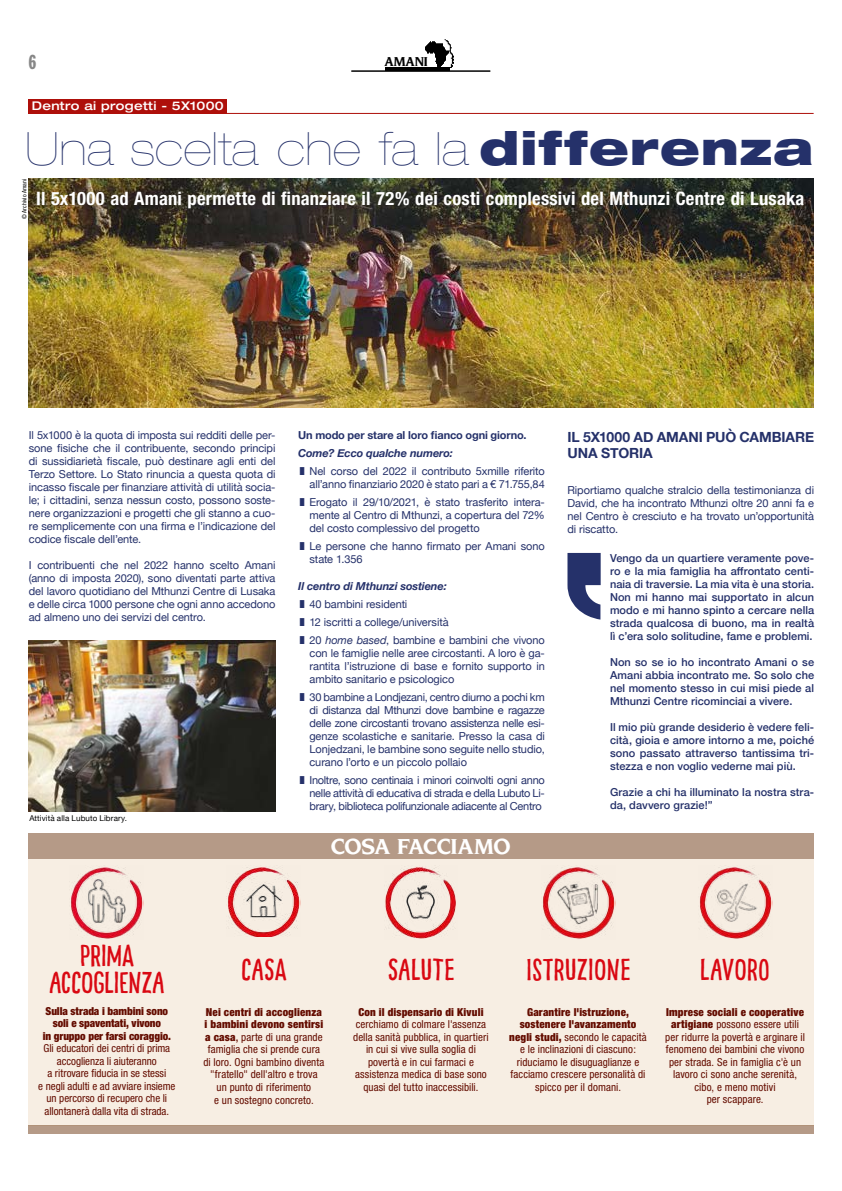
<style>
.page{position:relative;width:842px;height:1191px;background:#fff}
.page>*{position:absolute;margin:0;border:0;box-sizing:border-box;transform-origin:0 0}
.t1{font:900 expanded 46px "Helvetica Neue";letter-spacing:.005em;color:#25316a}
.t2{font:30px/27px "Pinto NO 01";color:#d90812;text-align:center}
.t3{font:extra-condensed 20px "Franklin Gothic BT";color:#878787}
.t4{font:700 19px "Novarese";letter-spacing:-.04em;color:#fff}
.t5{font:700 condensed 18.5px "Helvetica Neue";letter-spacing:.015em;color:#fff}
.t6{font:700 14px/16px "Helvetica Neue";letter-spacing:-.01em;color:#25316a}
.t7{font:italic 700 14px "Novarese";color:#000}
.t8{font:500 expanded 12px "Helvetica Neue";letter-spacing:.025em;color:#fff}
.t9{font:11px/13px "Helvetica Neue";letter-spacing:-.01em;color:#25316a;text-align:justify}
.t10{font:condensed 11px/12.5px "Helvetica Neue";letter-spacing:.005em;color:#640c00;text-align:center}
.t11{font:500 11px/13px "Helvetica Neue";letter-spacing:.005em;color:#25316a;text-align:justify}
.t12{font:900 condensed 11px/12.5px "Helvetica Neue";letter-spacing:-.005em;color:#640c00;text-align:center}
.t13{font:700 11px "Helvetica Neue";letter-spacing:-.01em;color:#25316a}
.t14{font:900 condensed 11px "Helvetica Neue";letter-spacing:.015em;color:#640c00}
.t15{font:8px "Helvetica Neue";letter-spacing:.015em;color:#000}
.t16{font:condensed 6px "Helvetica Neue";letter-spacing:.015em;color:#000}
.s1{font-style:inherit}
.s2{font-weight:700;font-style:italic}
.s3{font-weight:700}
.s4{font-style:italic}
.s5{font-weight:900}
.s6{font-weight:500}
</style>
<div class="page">
<hr style="left:351px;top:71px;width:139px;height:1px;background:#000">
<hr style="left:385px;top:67px;width:65px;height:4px;background:#000">
<img style="left:450px;top:44px;width:4px;height:24px">
<img style="left:425px;top:39px;width:25px;height:28px">
<div style="left:28px;top:99px;width:199px;height:15px;background:#ae0f0a"></div>
<hr style="left:29px;top:113px;width:785px;height:1px;background:#ae0f0a">
<div style="left:28px;top:859px;width:786px;height:266px;background:#f7eee3"></div>
<div style="left:28px;top:833px;width:786px;height:26px;background:#b59a87"></div>
<img style="left:71px;top:867px;width:73px;height:72px">
<img style="left:227px;top:867px;width:74px;height:69px">
<img style="left:385px;top:866px;width:71px;height:73px">
<img style="left:543px;top:867px;width:72px;height:72px">
<img style="left:699px;top:867px;width:73px;height:72px">
<svg style="left:28px;top:1125px;width:786px;height:8px;background:#b49985"></svg>
<img style="left:28px;top:179px;width:786px;height:228px">
<img style="left:29px;top:641px;width:246px;height:170px">
<svg style="left:567px;top:553px;width:34px;height:66px"></svg>
<h3 class="t3" style="left:28px;top:51px;width:9px">6</h3>
<p class="t7" style="left:385px;top:53px;width:45px">AMANI</p>
<p class="t8" style="left:32px;top:98px;width:193px">Dentro ai progetti - 5X1000</p>
<h1 class="t1" style="left:26px;top:122px;width:790px">Una scelta che fa la <span class="s1">differenza</span></h1>
<p class="t16" style="left:21px;top:219px;width:42px;rotate:-90deg">© Archivio Amani</p>
<h3 class="t5" style="left:36px;top:187px;width:770px">Il 5x1000 ad Amani permette di finanziare il 72% dei costi complessivi del Mthunzi Centre di Lusaka</h3>
<p class="t9" style="left:29px;top:429px;width:248px">Il 5x1000 è la quota di imposta sui redditi delle per&shy;sone fisiche che il contribuente, secondo principi di sussidiarietà fiscale, può destinare agli enti del Terzo Settore. Lo Stato rinuncia a questa quota di incasso fiscale per finanziare attività di utilità socia&shy;le; i cittadini, senza nessun costo, possono soste&shy;nere organizzazioni e progetti che gli stanno a cuo&shy;re semplicemente con una firma e l’indicazione del codice fiscale dell’ente.</p>
<p class="t9" style="left:29px;top:559px;width:248px">I contribuenti che nel 2022 hanno scelto Amani (anno di imposta 2020), sono diventati parte attiva del lavoro quotidiano del Mthunzi Centre di Lusaka e delle circa 1000 persone che ogni anno accedono ad almeno uno dei servizi del centro.</p>
<p class="t15" style="left:29px;top:812px;width:99px">Attività alla Lubuto Library.</p>
<p class="t13" style="left:298px;top:426px;width:230px">Un modo per stare al loro fianco ogni giorno.</p>
<p class="t9" style="left:298px;top:445px;width:248px;line-height:18px"><span class="s2">Come? Ecco qualche numero:<br></span><span class="s3">I</span> Nel corso del 2022 il contributo 5xmille riferito</p>
<p class="t9" style="left:298px;top:475px;width:248px;line-height:18px;text-align:right">all’anno finanziario 2020 è stato pari a € 71.755,84<br><span class="s3">I</span> Erogato il 29/10/2021, è stato trasferito intera-</p>
<p class="t9" style="left:309px;top:509px;width:237px">mente al Centro di Mthunzi, a copertura del 72% del costo complessivo del progetto</p>
<p class="t9" style="left:309px;top:540px;width:237px;text-indent:-11px"><span class="s3">I</span> Le persone che hanno firmato per Amani sono state 1.356</p>
<p class="t9" style="left:298px;top:577px;width:248px;line-height:18px;text-align:left"><span class="s2">Il centro di Mthunzi sostiene:<br></span><span class="s3">I</span> 40 bambini residenti<br><span class="s3">I</span> 12 iscritti a college/università<br><span class="s3">I</span> 20 <span class="s4">home based</span>, bambine e bambini che vivono</p>
<p class="t9" style="left:309px;top:647px;width:237px">con le famiglie nelle aree circostanti. A loro è ga&shy;rantita l’istruzione di base e fornito supporto in ambito sanitario e psicologico</p>
<p class="t9" style="left:309px;top:691px;width:237px;text-indent:-11px"><span class="s3">I</span> 30 bambine a Londjezani, centro diurno a pochi km di distanza dal Mthunzi dove bambine e ragazze delle zone circostanti trovano assistenza nelle esi&shy;genze scolastiche e sanitarie. Presso la casa di Lonjedzani, le bambine sono seguite nello studio, curano l’orto e un piccolo pollaio</p>
<p class="t9" style="left:309px;top:774px;width:237px;text-indent:-11px"><span class="s3">I</span>Inoltre, sono centinaia i minori coinvolti ogni anno nelle attività di educativa di strada e della Lubuto Li&shy;brary, biblioteca polifunzionale adiacente al Centro</p>
<h3 class="t4" style="left:331px;top:834px;width:181px">COSA FACCIAMO</h3>
<p class="t6" style="left:567px;top:429px;width:248px">IL 5X1000 AD AMANI PUÒ CAMBIARE<br>UNA STORIA</p>
<p class="t9" style="left:567px;top:484px;width:248px">Riportiamo qualche stralcio della testimonianza di David, che ha incontrato Mthunzi oltre 20 anni fa e nel Centro è cresciuto e ha trovato un’opportunità di riscatto.</p>
<p class="t11" style="left:610px;top:550px;width:206px">Vengo da un quartiere veramente pove&shy;ro e la mia famiglia ha affrontato centi&shy;naia di traversie. La mia vita è una storia.<br>Non mi hanno mai supportato in alcun modo e mi hanno spinto a cercare nella strada qualcosa di buono, ma in realtà lì c’era solo solitudine, fame e problemi.</p>
<p class="t11" style="left:610px;top:654px;width:206px">Non so se io ho incontrato Amani o se Amani abbia incontrato me. So solo che nel momento stesso in cui misi piede al Mthunzi Centre ricominciai a vivere.</p>
<p class="t11" style="left:610px;top:719px;width:206px">Il mio più grande desiderio è vedere feli&shy;cità, gioia e amore intorno a me, poiché sono passato attraverso tantissima tri&shy;stezza e non voglio vederne mai più.</p>
<p class="t11" style="left:610px;top:784px;width:206px">Grazie a chi ha illuminato la nostra stra&shy;da, davvero grazie!”</p>
<h2 class="t2" style="left:49px;top:942px;width:116px">PRIMA<br>ACCOGLIENZA</h2>
<p class="t12" style="left:43px;top:1004px;width:130px">Sulla strada i bambini sono soli e spaventati, vivono<br>in gruppo per farsi coraggio.</p>
<p class="t10" style="left:38px;top:1042px;width:139px">Gli educatori dei centri di prima accoglienza li aiuteranno<br>a ritrovare fiducia in se stessi<br>e negli adulti e ad avviare insieme un percorso di recupero che li allontanerà dalla vita di strada.</p>
<h2 class="t2" style="left:241px;top:956px;width:47px">CASA</h2>
<p class="t10" style="left:203px;top:1005px;width:123px"><span class="s5">Nei centri di accoglienza i bambini devono sentirsi a casa</span><span class="s6">,</span> parte di una grande famiglia che si prende cura di loro. Ogni bambino diventa "fratello" dell'altro e trova<br>un punto di riferimento<br>e un sostegno concreto.</p>
<h2 class="t2" style="left:388px;top:956px;width:68px">SALUTE</h2>
<p class="t14" style="left:358px;top:1005px;width:127px">Con il dispensario di Kivuli</p>
<p class="t10" style="left:353px;top:1018px;width:137px">cerchiamo di colmare l'assenza della sanità pubblica, in quartieri in cui si vive sulla soglia di povertà e in cui farmaci e assistenza medica di base sono quasi del tutto inaccessibili.</p>
<h2 class="t2" style="left:526px;top:956px;width:106px">ISTRUZIONE</h2>
<p class="t10" style="left:509px;top:1005px;width:139px"><span class="s5">Garantire l'istruzione, sostenere l'avanzamento negli studi,</span> secondo le capacità e le inclinazioni di ciascuno: riduciamo le disuguaglianze e facciamo crescere personalità di spicco per il domani.</p>
<h2 class="t2" style="left:700px;top:956px;width:71px">LAVORO</h2>
<p class="t10" style="left:665px;top:1005px;width:141px"><span class="s5">Imprese sociali e cooperative artigiane</span> possono essere utili per ridurre la povertà e arginare il fenomeno dei bambini che vivono per strada. Se in famiglia c'è un lavoro ci sono anche serenità, cibo, e meno motivi<br>per scappare.</p>
</div>
